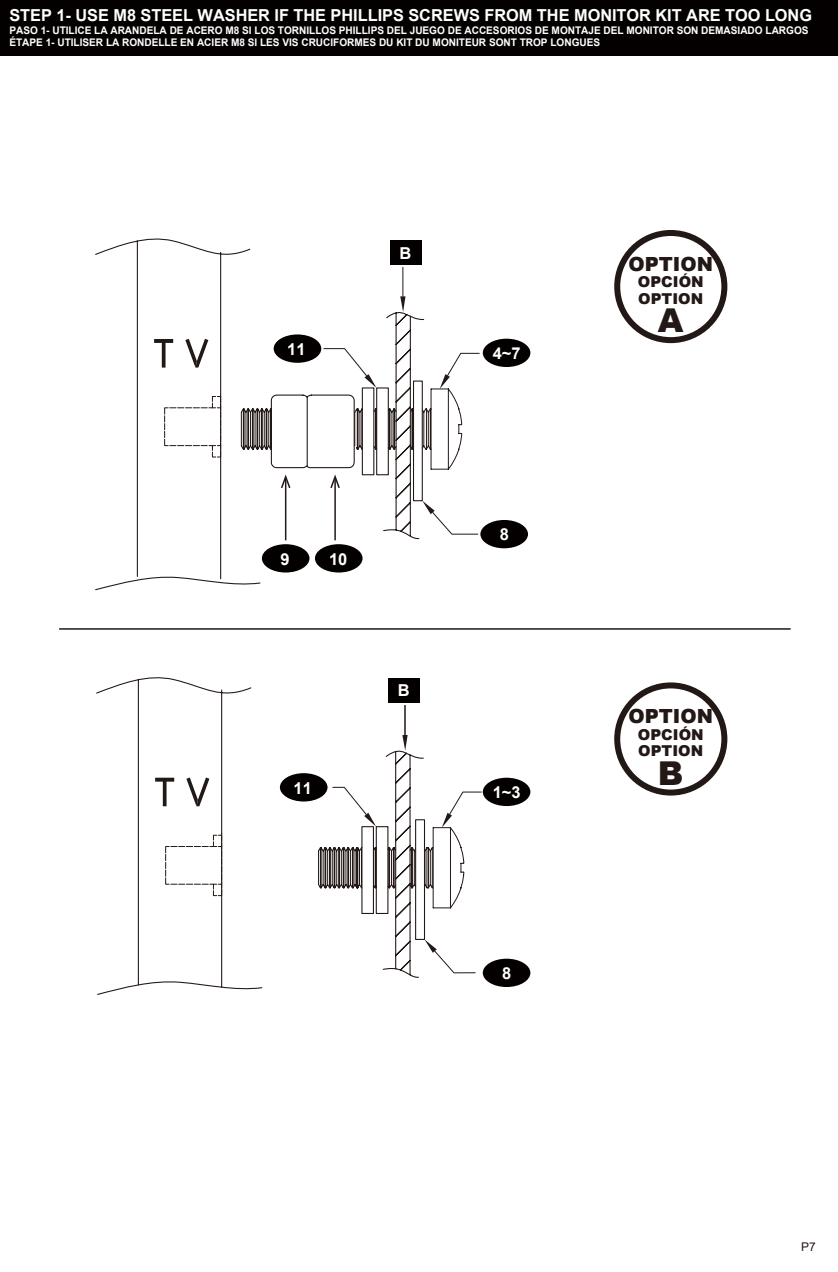
<style>
.page{position:relative;width:838px;height:1272px;background:#fff}
.page>*{position:absolute;margin:0;border:0;box-sizing:border-box;transform-origin:0 0}
.t1{font:900 32.85px "Arial";color:#221815}
.t2{font:900 19.5px "Arial";color:#221815}
.t3{font:700 16.5px "Arial";color:#fff}
.t4{font:900 15px/16.5px "Arial";color:#221815}
.t5{font:12px "Arial";color:#221815}
.t6{font:700 10.5px/12.6px "Arial";color:#fff;scale:.96 1}
</style>
<div class="page">
<svg style="left:95px;top:238px;width:330px;height:353px"></svg>
<svg style="left:154px;top:339px;width:19px;height:28px"></svg>
<svg style="left:185px;top:339px;width:23px;height:28px"></svg>
<svg style="left:164px;top:395px;width:57px;height:62px"></svg>
<div style="left:413px;top:380px;width:10px;height:121px;border:1px solid #221815"></div>
<svg style="left:422px;top:501px;width:56px;height:34px"></svg>
<svg style="left:400px;top:267px;width:5px;height:45px"></svg>
<div style="left:614px;top:230px;width:113px;height:113px;border:6px solid #221815;border-radius:50%"></div>
<div style="left:614px;top:682px;width:113px;height:113px;border:6px solid #221815;border-radius:50%"></div>
<svg style="left:391px;top:242px;width:32px;height:25px"></svg>
<div style="left:388px;top:238px;width:31px;height:25px;background:#fff"></div>
<div style="left:389px;top:240px;width:32px;height:25px;background:#040000"></div>
<div style="left:481px;top:337px;width:50px;height:31px;background:#040000;border-radius:50%"></div>
<div style="left:480px;top:336px;width:52px;height:33px;border:2px solid #fff;border-radius:50%"></div>
<div style="left:481px;top:776px;width:50px;height:31px;background:#040000;border-radius:50%"></div>
<div style="left:480px;top:775px;width:52px;height:33px;border:2px solid #fff;border-radius:50%"></div>
<div style="left:272px;top:333px;width:50px;height:31px;background:#040000;border-radius:50%"></div>
<div style="left:271px;top:332px;width:52px;height:33px;border:2px solid #fff;border-radius:50%"></div>
<div style="left:479px;top:519px;width:50px;height:30px;background:#040000;border-radius:50%"></div>
<div style="left:478px;top:518px;width:52px;height:32px;border:2px solid #fff;border-radius:50%"></div>
<div style="left:481px;top:957px;width:50px;height:31px;background:#040000;border-radius:50%"></div>
<div style="left:480px;top:956px;width:52px;height:33px;border:2px solid #fff;border-radius:50%"></div>
<div style="left:261px;top:543px;width:49px;height:30px;background:#040000;border-radius:50%"></div>
<div style="left:260px;top:542px;width:52px;height:33px;border:2px solid #fff;border-radius:50%"></div>
<div style="left:314px;top:543px;width:50px;height:30px;background:#040000;border-radius:50%"></div>
<div style="left:313px;top:542px;width:52px;height:33px;border:2px solid #fff;border-radius:50%"></div>
<svg style="left:96px;top:677px;width:328px;height:318px"></svg>
<svg style="left:155px;top:777px;width:19px;height:29px"></svg>
<svg style="left:186px;top:777px;width:23px;height:29px"></svg>
<svg style="left:165px;top:833px;width:57px;height:62px"></svg>
<div style="left:415px;top:819px;width:10px;height:121px;border:1px solid #221815"></div>
<svg style="left:424px;top:939px;width:52px;height:34px"></svg>
<hr style="left:405px;top:705px;width:1px;height:30px;background:#221815">
<svg style="left:402px;top:735px;width:5px;height:15px"></svg>
<hr style="left:404px;top:705px;width:1px;height:30px;background:#221815">
<svg style="left:318px;top:786px;width:164px;height:122px"></svg>
<hr style="left:59px;top:628px;width:731px;height:1px;background:#221815">
<div style="left:0;top:0;width:838px;height:55px;background:#040000"></div>
<hr style="left:285px;top:479px;width:1px;height:61px;background:#221815">
<hr style="left:334px;top:479px;width:2px;height:61px;background:#221815">
<svg style="left:240px;top:348px;width:240px;height:140px"></svg>
<h3 class="t3" style="left:9px;top:4px;width:804px">STEP 1- USE M8 STEEL WASHER IF THE PHILLIPS SCREWS FROM THE MONITOR KIT ARE TOO LONG</h3>
<p class="t6" style="left:9px;top:24px;width:834px">PASO 1- UTILICE LA ARANDELA DE ACERO M8 SI LOS TORNILLOS PHILLIPS DEL JUEGO DE ACCESORIOS DE MONTAJE DEL MONITOR SON DEMASIADO LARGOS<br>ÉTAPE 1- UTILISER LA RONDELLE EN ACIER M8 SI LES VIS CRUCIFORMES DU KIT DU MONITEUR SONT TROP LONGUES</p>
<h3 class="t3" style="left:287px;top:337px;width:20px">11</h3>
<h3 class="t3" style="left:399px;top:241px;width:13px">B</h3>
<h3 class="t3" style="left:280px;top:547px;width:11px">9</h3>
<h3 class="t3" style="left:329px;top:547px;width:20px">10</h3>
<h3 class="t3" style="left:293px;top:776px;width:20px">11</h3>
<h3 class="t3" style="left:398px;top:679px;width:13px">B</h3>
<h3 class="t3" style="left:493px;top:341px;width:29px">4~7</h3>
<h3 class="t3" style="left:499px;top:522px;width:11px">8</h3>
<h3 class="t3" style="left:493px;top:780px;width:29px">1~3</h3>
<h3 class="t3" style="left:502px;top:961px;width:11px">8</h3>
<h2 class="t2" style="left:628px;top:250px;width:86px">OPTION</h2>
<h3 class="t4" style="left:638px;top:273px;width:67px">OPCIÓN<br>OPTION</h3>
<h1 class="t1" style="left:658px;top:297px;width:27px">A</h1>
<h2 class="t2" style="left:628px;top:702px;width:86px">OPTION</h2>
<h3 class="t4" style="left:638px;top:726px;width:67px">OPCIÓN<br>OPTION</h3>
<h1 class="t1" style="left:658px;top:749px;width:27px">B</h1>
<p class="t5" style="left:801px;top:1238px;width:16px">P7</p>
</div>
